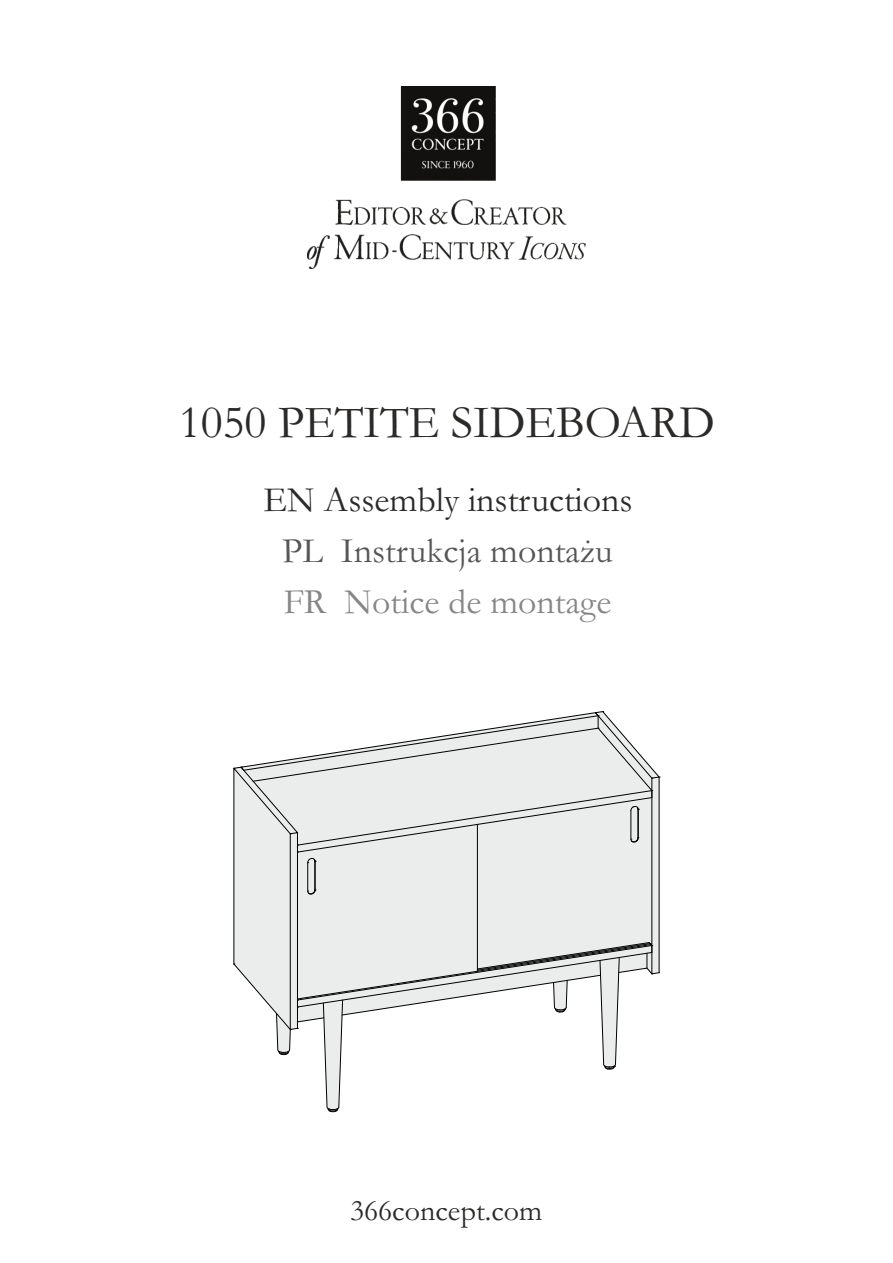
<style>
.page{position:relative;width:893px;height:1263px;background:#fff}
.page>*{position:absolute;margin:0;border:0;box-sizing:border-box;transform-origin:0 0}
.t1{font:46.65px "Garamond";color:#2b2a29}
.t2{font:36px "Garamond";color:#2b2a29}
.t3{font:36px "Garamond";color:#585655}
.t4{font:36px "Garamond";color:#868686}
.t5{font:30px "Garamond";color:#2b2a29}
</style>
<div class="page">
<svg style="left:233px;top:711px;width:427px;height:401px"></svg>
<img style="left:308px;top:87px;width:277px;height:181px">
<p class="t1" style="left:179px;top:406px;width:537px">1050 PETITE SIDEBOARD</p>
<p class="t2" style="left:264px;top:488px;width:371px">EN Assembly instructions</p>
<p class="t3" style="left:282px;top:539px;width:332px">PL Instrukcja montażu</p>
<p class="t4" style="left:284px;top:590px;width:329px">FR Notice de montage</p>
<p class="t5" style="left:350px;top:1200px;width:194px">366concept.com</p>
</div>
